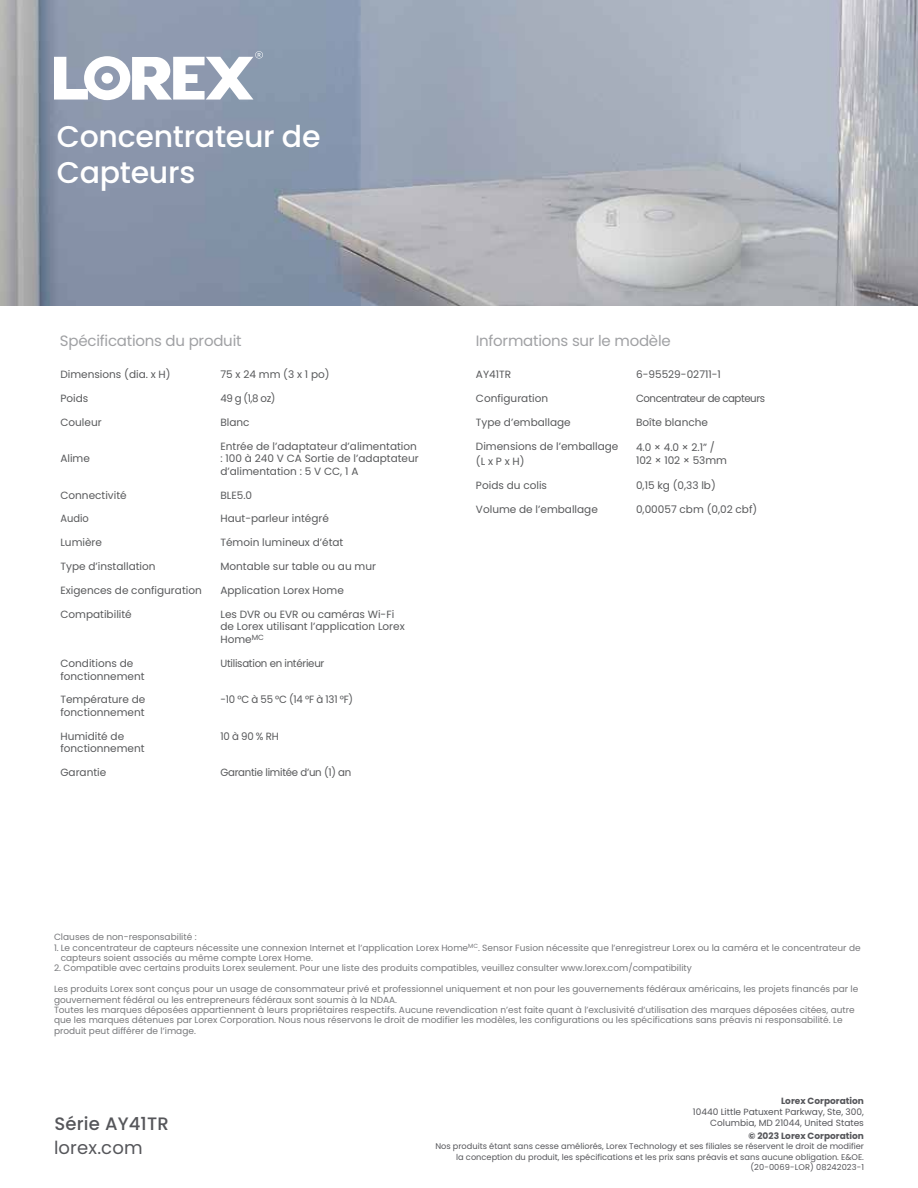
<style>
.page{position:relative;width:918px;height:1188px;background:#fff}
.page>*{position:absolute;margin:0;border:0;box-sizing:border-box;transform-origin:0 0}
.t1{font:500 30px/36px "Poppins";letter-spacing:-.01em;color:#fff}
.t2{font:500 18px "Poppins";letter-spacing:.01em;color:#55565a}
.t3{font:18px "Poppins";letter-spacing:.01em;color:#55565a}
.t4{font:15px "Poppins";letter-spacing:-.015em;color:#a0a1a4}
.t5{font:10.5px/12.6px "Poppins";color:#58595b}
.t6{font:10.5px "Poppins";letter-spacing:-.025em;color:#58595b}
.t7{font:10.5px "Poppins";letter-spacing:-.04em;color:#58595b}
.t8{font:10.5px "Poppins";color:#58595b;scale:.94 1}
.t9{font:9px/10.4px "Poppins";color:#77787b}
.t10{font:9px/10.8px "Poppins";color:#55565a;text-align:right}
.t11{font:700 9px "Poppins";color:#55565a}
.t12{font:8.25px/10.8px "Poppins";color:#55565a;text-align:right}
</style>
<div class="page">
<img style="left:0;top:0;width:918px;height:306px">
<svg style="left:54px;top:51px;width:209px;height:49px"></svg>
<h1 class="t1" style="left:57px;top:118px;width:265px">Concentrateur de<br>Capteurs</h1>
<h3 class="t4" style="left:60px;top:333px;width:183px">Spécifications du produit</h3>
<p class="t5" style="left:60px;top:368px;width:112px">Dimensions (dia. x H)</p>
<p class="t5" style="left:220px;top:368px;width:111px">75 x 24 mm (3 x 1 po)</p>
<p class="t5" style="left:60px;top:392px;width:29px">Poids</p>
<p class="t5" style="left:220px;top:392px;width:57px">49 g (1,8 oz)</p>
<p class="t5" style="left:60px;top:416px;width:43px">Couleur</p>
<p class="t5" style="left:220px;top:416px;width:31px">Blanc</p>
<p class="t5" style="left:60px;top:452px;width:31px">Alime</p>
<p class="t5" style="left:220px;top:440px;width:200px">Entrée de l’adaptateur d’alimentation : 100 à 240 V CA Sortie de l’adaptateur d’alimentation : 5 V CC, 1 A</p>
<p class="t5" style="left:60px;top:489px;width:68px">Connectivité</p>
<p class="t5" style="left:220px;top:489px;width:33px">BLE5.0</p>
<p class="t8" style="left:60px;top:513px;width:32px">Audio</p>
<p class="t5" style="left:220px;top:513px;width:110px">Haut-parleur intégré</p>
<p class="t5" style="left:60px;top:536px;width:43px">Lumière</p>
<p class="t5" style="left:220px;top:536px;width:124px">Témoin lumineux d’état</p>
<p class="t5" style="left:60px;top:560px;width:97px">Type d’installation</p>
<p class="t5" style="left:220px;top:560px;width:157px">Montable sur table ou au mur</p>
<p class="t5" style="left:60px;top:584px;width:143px">Exigences de configuration</p>
<p class="t5" style="left:220px;top:584px;width:125px">Application Lorex Home</p>
<p class="t5" style="left:60px;top:608px;width:73px">Compatibilité</p>
<p class="t5" style="left:220px;top:608px;width:186px">Les DVR ou EVR ou caméras Wi-Fi de Lorex utilisant l’application Lorex<br>Home<sup>MC</sup></p>
<p class="t5" style="left:60px;top:657px;width:86px">Conditions de fonctionnement</p>
<p class="t6" style="left:220px;top:657px;width:105px">Utilisation en intérieur</p>
<p class="t5" style="left:60px;top:693px;width:87px">Température de fonctionnement</p>
<p class="t5" style="left:220px;top:693px;width:134px">-10 °C à 55 °C (14 °F à 131 °F)</p>
<p class="t5" style="left:60px;top:730px;width:86px">Humidité de fonctionnement</p>
<p class="t5" style="left:220px;top:730px;width:60px">10 à 90 % RH</p>
<p class="t5" style="left:60px;top:766px;width:47px">Garantie</p>
<p class="t6" style="left:220px;top:767px;width:132px">Garantie limitée d’un (1) an</p>
<h3 class="t4" style="left:476px;top:333px;width:197px">Informations sur le modèle</h3>
<p class="t5" style="left:476px;top:368px;width:37px">AY41TR</p>
<p class="t5" style="left:636px;top:368px;width:86px">6-95529-02711-1</p>
<p class="t5" style="left:476px;top:392px;width:74px">Configuration</p>
<p class="t7" style="left:636px;top:392px;width:131px">Concentrateur de capteurs</p>
<p class="t5" style="left:476px;top:416px;width:96px">Type d’emballage</p>
<p class="t5" style="left:636px;top:416px;width:73px">Boîte blanche</p>
<p class="t5" style="left:476px;top:438px;width:144px;line-height:15.8px">Dimensions de l’emballage (L x P x H)</p>
<p class="t5" style="left:636px;top:441px;width:93px">4.0 × 4.0 × 2.1” /<br>102 × 102 × 53mm</p>
<p class="t5" style="left:476px;top:479px;width:73px">Poids du colis</p>
<p class="t5" style="left:636px;top:479px;width:81px">0,15 kg (0,33 lb)</p>
<p class="t5" style="left:476px;top:503px;width:123px">Volume de l’emballage</p>
<p class="t5" style="left:636px;top:503px;width:123px">0,00057 cbm (0,02 cbf)</p>
<p class="t9" style="left:54px;top:932px;width:144px">Clauses de non-responsabilité :</p>
<p class="t9" style="left:61px;top:942px;width:801px;text-indent:-7px">1. Le concentrateur de capteurs nécessite une connexion Internet et l’application Lorex Home<sup>MC</sup>. Sensor Fusion nécessite que l’enregistreur Lorex ou la caméra et le concentrateur de capteurs soient associés au même compte Lorex Home.</p>
<p class="t9" style="left:54px;top:963px;width:639px">2. Compatible avec certains produits Lorex seulement. Pour une liste des produits compatibles, veuillez consulter www.lorex.com/compatibility</p>
<p class="t9" style="left:54px;top:984px;width:806px">Les produits Lorex sont conçus pour un usage de consommateur privé et professionnel uniquement et non pour les gouvernements fédéraux américains, les projets financés par le gouvernement fédéral ou les entrepreneurs fédéraux sont soumis à la NDAA.<br>Toutes les marques déposées appartiennent à leurs propriétaires respectifs. Aucune revendication n’est faite quant à l’exclusivité d’utilisation des marques déposées citées, autre que les marques détenues par Lorex Corporation. Nous nous réservons le droit de modifier les modèles, les configurations ou les spécifications sans préavis ni responsabilité. Le produit peut différer de l’image.</p>
<h2 class="t2" style="left:55px;top:1113px;width:116px">Série AY41TR</h2>
<h2 class="t3" style="left:54px;top:1137px;width:90px">lorex.com</h2>
<p class="t11" style="left:781px;top:1096px;width:84px">Lorex Corporation</p>
<p class="t10" style="left:693px;top:1107px;width:173px">10440 Little Patuxent Parkway, Ste, 300,<br>Columbia, MD 21044, United States</p>
<p class="t11" style="left:749px;top:1131px;width:117px">© 2023 Lorex Corporation</p>
<p class="t12" style="left:435px;top:1141px;width:430px">Nos produits étant sans cesse améliorés, Lorex Technology et ses filiales se réservent le droit de modifier la conception du produit, les spécifications et les prix sans préavis et sans aucune obligation. E&amp;OE.</p>
<p class="t12" style="left:751px;top:1161px;width:115px">(20-0069-LOR) 08242023-1</p>
</div>
